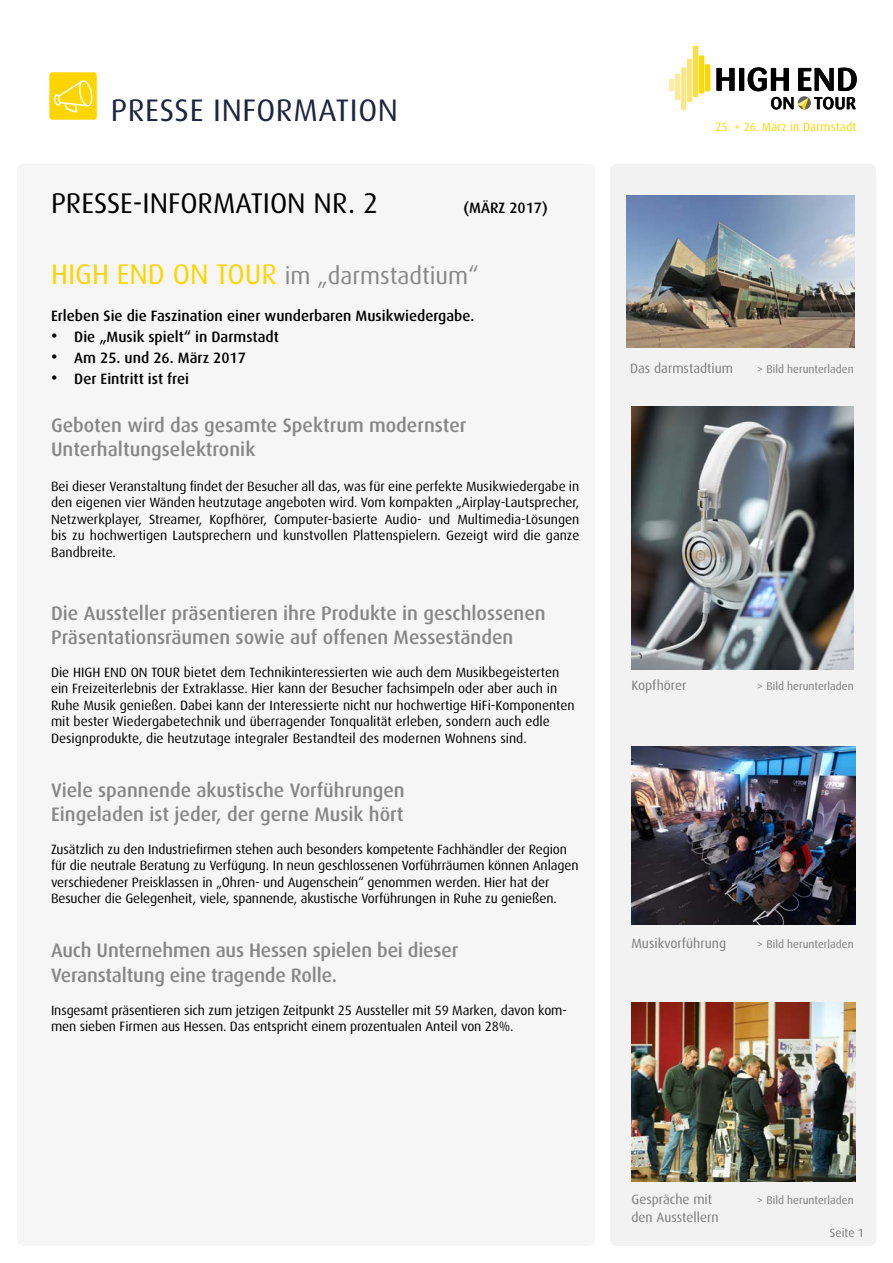
<style>
.page{position:relative;width:893px;height:1263px;background:#fff}
.page>*{position:absolute;margin:0;border:0;box-sizing:border-box;transform-origin:0 0}
.t1{font:31.2px "Dax";letter-spacing:.02em;color:#1d253f}
.t2{font:28.5px "Dax";color:#000}
.t3{font:24px "Dax";color:#878787}
.t4{font:500 19.5px/24px "Dax";color:#878787}
.t5{font:500 15px "Dax";color:#000}
.t6{font:13.5px/16.5px "Dax";letter-spacing:-.01em;color:#000}
.t7{font:13.5px/18px "Dax";color:#7c7b7b}
.t8{font:12px "Dax";letter-spacing:.015em;color:#ffd500}
.t9{font:12px "Dax";color:#7c7b7b}
.t10{font:11.25px "Dax";color:#7c7b7b}
.s1{font-size:28.5px;color:#ffd500}
.s2{font-size:18px}
</style>
<div class="page">
<div style="left:49px;top:72px;width:48px;height:48px;background:#ffd500;border-radius:3px"></div>
<svg style="left:52px;top:80px;width:41px;height:40px"></svg>
<div style="left:610px;top:164px;width:266px;height:1082px;background:#f2f2f2;border-radius:7px"></div>
<div style="left:17px;top:164px;width:578px;height:1082px;background:#f6f6f6;border-radius:7px"></div>
<img style="left:631px;top:406px;width:223px;height:264px">
<img style="left:631px;top:746px;width:225px;height:179px">
<img style="left:626px;top:196px;width:229px;height:152px">
<img style="left:631px;top:1003px;width:225px;height:178px">
<svg style="left:716px;top:67px;width:141px;height:24px"></svg>
<div style="left:693px;top:46px;width:5px;height:51px;background:#ffdc40"></div>
<div style="left:699px;top:56px;width:5px;height:37px;background:#ffd703"></div>
<div style="left:705px;top:65px;width:5px;height:26px;background:#ffd500"></div>
<div style="left:687px;top:59px;width:5px;height:43px;background:#ffe374"></div>
<div style="left:681px;top:67px;width:5px;height:43px;background:#ffe684"></div>
<div style="left:675px;top:74px;width:5px;height:26px;background:#ffe997"></div>
<div style="left:669px;top:79px;width:5px;height:12px;background:#ffeca8"></div>
<svg style="left:771px;top:97px;width:85px;height:13px"></svg>
<h1 class="t1" style="left:111px;top:93px;width:289px">PRESSE INFORMATION</h1>
<h2 class="t2" style="left:51px;top:188px;width:329px">PRESSE-INFORMATION NR. 2</h2>
<p class="t5" style="left:463px;top:200px;width:86px">(MÄRZ 2017)</p>
<h3 class="t3" style="left:51px;top:262px;width:429px"><span class="s1">HIGH END ON TOUR</span> im „darmstadtium“</h3>
<p class="t5" style="left:51px;top:308px;width:425px">Erleben Sie die Faszination einer wunderbaren Musikwiedergabe.</p>
<p class="t5" style="left:51px;top:329px;width:229px"><span class="s2">•</span> Die „Musik spielt“ in Darmstadt</p>
<p class="t5" style="left:51px;top:350px;width:196px"><span class="s2">•</span> Am 25. und 26. März 2017</p>
<p class="t5" style="left:51px;top:371px;width:139px"><span class="s2">•</span> Der Eintritt ist frei</p>
<h3 class="t4" style="left:51px;top:414px;width:417px">Geboten wird das gesamte Spektrum modernster<br>Unterhaltungselektronik</h3>
<p class="t6" style="left:51px;top:478px;width:530px;text-align:justify">Bei dieser Veranstaltung findet der Besucher all das, was für eine perfekte Musikwiedergabe in den eigenen vier Wänden heutzutage angeboten wird. Vom kompakten „Airplay-Lautsprecher, Netzwerkplayer, Streamer, Kopfhörer, Computer-basierte Audio- und Multimedia-Lösungen bis zu hochwertigen Lautsprechern und kunstvollen Plattenspielern. Gezeigt wird die ganze Bandbreite.</p>
<h3 class="t4" style="left:51px;top:601px;width:496px">Die Aussteller präsentieren ihre Produkte in geschlossenen<br>Präsentationsräumen sowie auf offenen Messeständen</h3>
<p class="t6" style="left:51px;top:664px;width:525px">Die HIGH END ON TOUR bietet dem Technikinteressierten wie auch dem Musikbegeisterten ein Freizeiterlebnis der Extraklasse. Hier kann der Besucher fachsimpeln oder aber auch in Ruhe Musik genießen. Dabei kann der Interessierte nicht nur hochwertige HiFi-Komponenten mit bester Wiedergabetechnik und überragender Tonqualität erleben, sondern auch edle Designprodukte, die heutzutage integraler Bestandteil des modernen Wohnens sind.</p>
<h3 class="t4" style="left:51px;top:778px;width:355px">Viele spannende akustische Vorführungen<br>Eingeladen ist jeder, der gerne Musik hört</h3>
<p class="t6" style="left:51px;top:841px;width:529px">Zusätzlich zu den Industriefirmen stehen auch besonders kompetente Fachhändler der Region für die neutrale Beratung zu Verfügung. In neun geschlossenen Vorführräumen können Anlagen verschiedener Preisklassen in „Ohren- und Augenschein“ genommen werden. Hier hat der Besucher die Gelegenheit, viele, spannende, akustische Vorführungen in Ruhe zu genießen.</p>
<h3 class="t4" style="left:51px;top:939px;width:409px">Auch Unternehmen aus Hessen spielen bei dieser<br>Veranstaltung eine tragende Rolle.</h3>
<p class="t6" style="left:51px;top:1002px;width:517px">Insgesamt präsentieren sich zum jetzigen Zeitpunkt 25 Aussteller mit 59 Marken, davon kom&shy;men sieben Firmen aus Hessen. Das entspricht einem prozentualen Anteil von 28%.</p>
<p class="t8" style="left:715px;top:120px;width:143px">25. + 26. März in Darmstadt</p>
<p class="t7" style="left:630px;top:360px;width:104px">Das darmstadtium</p>
<p class="t10" style="left:757px;top:363px;width:98px">&gt; Bild herunterladen</p>
<p class="t7" style="left:631px;top:677px;width:56px">Kopfhörer</p>
<p class="t10" style="left:757px;top:680px;width:98px">&gt; Bild herunterladen</p>
<p class="t7" style="left:631px;top:934px;width:96px">Musikvorführung</p>
<p class="t10" style="left:757px;top:938px;width:98px">&gt; Bild herunterladen</p>
<p class="t7" style="left:631px;top:1190px;width:89px">Gespräche mit den Ausstellern</p>
<p class="t10" style="left:757px;top:1194px;width:98px">&gt; Bild herunterladen</p>
<p class="t9" style="left:830px;top:1226px;width:36px">Seite 1</p>
</div>
